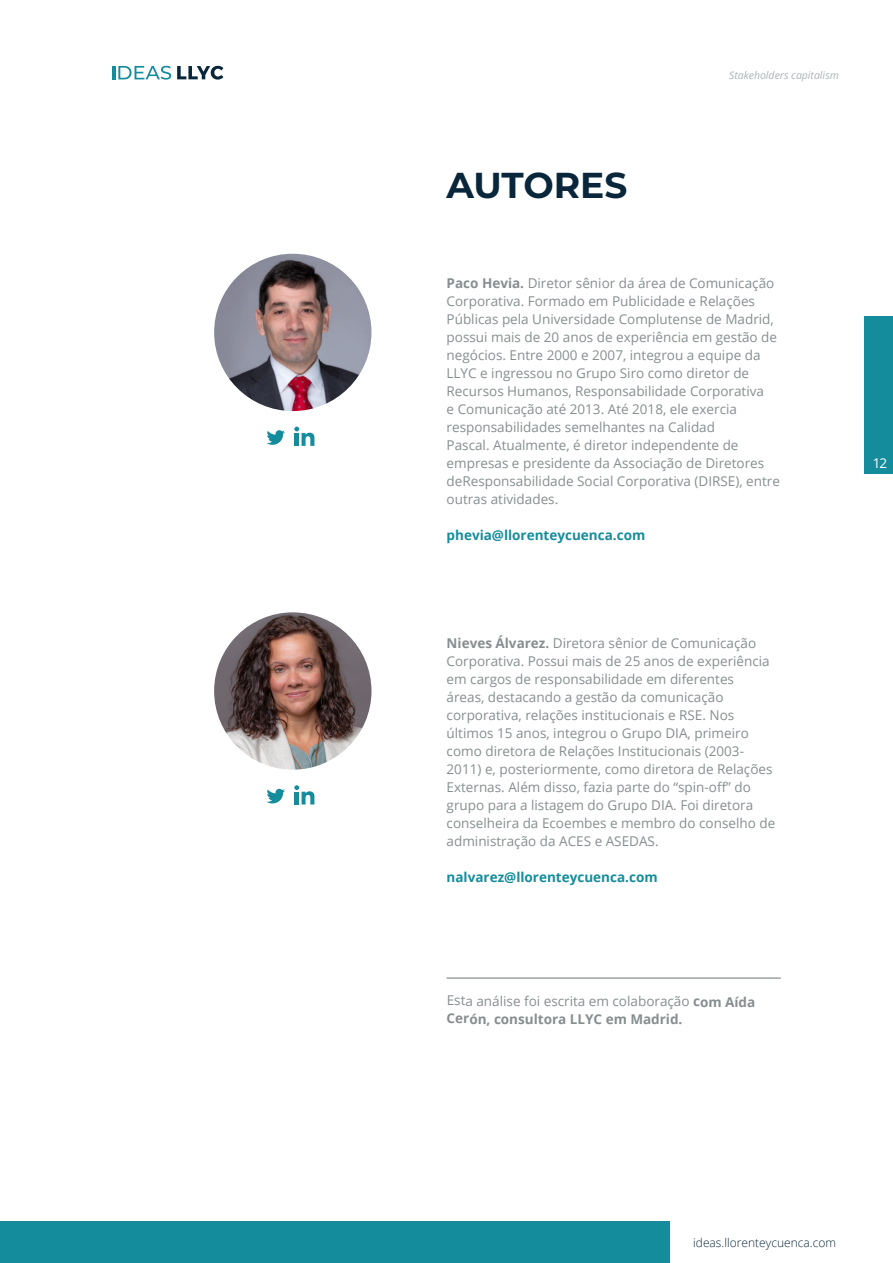
<style>
.page{position:relative;width:893px;height:1263px;background:#fff}
.page>*{position:absolute;margin:0;border:0;box-sizing:border-box;transform-origin:0 0}
.t1{font:700 36px "Montserrat";letter-spacing:-.005em;color:#0a263b}
.t2{font:13.5px/18px "Open Sans";color:#878e90}
.t3{font:700 13.5px/18px "Open Sans";letter-spacing:-.005em;color:#878e90}
.t4{font:700 13.5px "Open Sans";color:#148d9c}
.t5{font:13.5px "Open Sans";color:#fff}
.t6{font:300 12px "Open Sans";color:#0a263b}
.t7{font:italic 10.5px "Open Sans";color:#acb4b6}
.s1{font-weight:700}
.s2{font-weight:400}
</style>
<div class="page">
<svg style="left:112px;top:66px;width:59px;height:14px"></svg>
<svg style="left:177px;top:66px;width:46px;height:14px"></svg>
<div style="left:864px;top:316px;width:29px;height:158px;background:#148c9c"></div>
<div style="left:0;top:1221px;width:669px;height:42px;background:#148c9c"></div>
<img style="left:214px;top:254px;width:157px;height:157px;border-radius:79px">
<img style="left:214px;top:612px;width:157px;height:158px;border-radius:79px">
<svg style="left:266px;top:430px;width:19px;height:15px"></svg>
<svg style="left:266px;top:789px;width:19px;height:14px"></svg>
<svg style="left:294px;top:427px;width:20px;height:19px"></svg>
<svg style="left:294px;top:785px;width:20px;height:19px"></svg>
<hr style="left:446px;top:978px;width:335px;height:1px;background:#6d7475">
<p class="t7" style="left:729px;top:68px;width:111px">Stakeholders capitalism</p>
<h1 class="t1" style="left:446px;top:159px;width:182px">AUTORES</h1>
<p class="t2" style="left:447px;top:274px;width:335px"><span class="s1">Paco Hevia.</span> Diretor sênior da área de Comunicação Corporativa. Formado em Publicidade e Relações Públicas pela Universidade Complutense de Madrid, possui mais de 20 anos de experiência em gestão de negócios. Entre 2000 e 2007, integrou a equipe da LLYC e ingressou no Grupo Siro como diretor de Recursos Humanos, Responsabilidade Corporativa<br>e Comunicação até 2013. Até 2018, ele exercia responsabilidades semelhantes na Calidad<br>Pascal. Atualmente, é diretor independente de empresas e presidente da Associação de Diretores deResponsabilidade Social Corporativa (DIRSE), entre outras atividades.</p>
<p class="t4" style="left:447px;top:526px;width:200px">phevia@llorenteycuenca.com</p>
<p class="t5" style="left:873px;top:454px;width:16px">12</p>
<p class="t2" style="left:447px;top:634px;width:330px"><span class="s1">Nieves Álvarez.</span> Diretora sênior de Comunicação Corporativa. Possui mais de 25 anos de experiência em cargos de responsabilidade em diferentes<br>áreas, destacando a gestão da comunicação corporativa, relações institucionais e RSE. Nos últimos 15 anos, integrou o Grupo DIA, primeiro como diretora de Relações Institucionais (2003- 2011) e, posteriormente, como diretora de Relações Externas. Além disso, fazia parte do “spin-off” do grupo para a listagem do Grupo DIA. Foi diretora conselheira da Ecoembes e membro do conselho de administração da ACES e ASEDAS.</p>
<p class="t4" style="left:447px;top:867px;width:213px">nalvarez@llorenteycuenca.com</p>
<p class="t3" style="left:447px;top:992px;width:310px"><span class="s2">Esta análise foi escrita em colaboração</span> com Aída<br>Cerón, consultora LLYC em Madrid.</p>
<p class="t6" style="left:693px;top:1234px;width:144px">ideas.llorenteycuenca.com</p>
</div>
